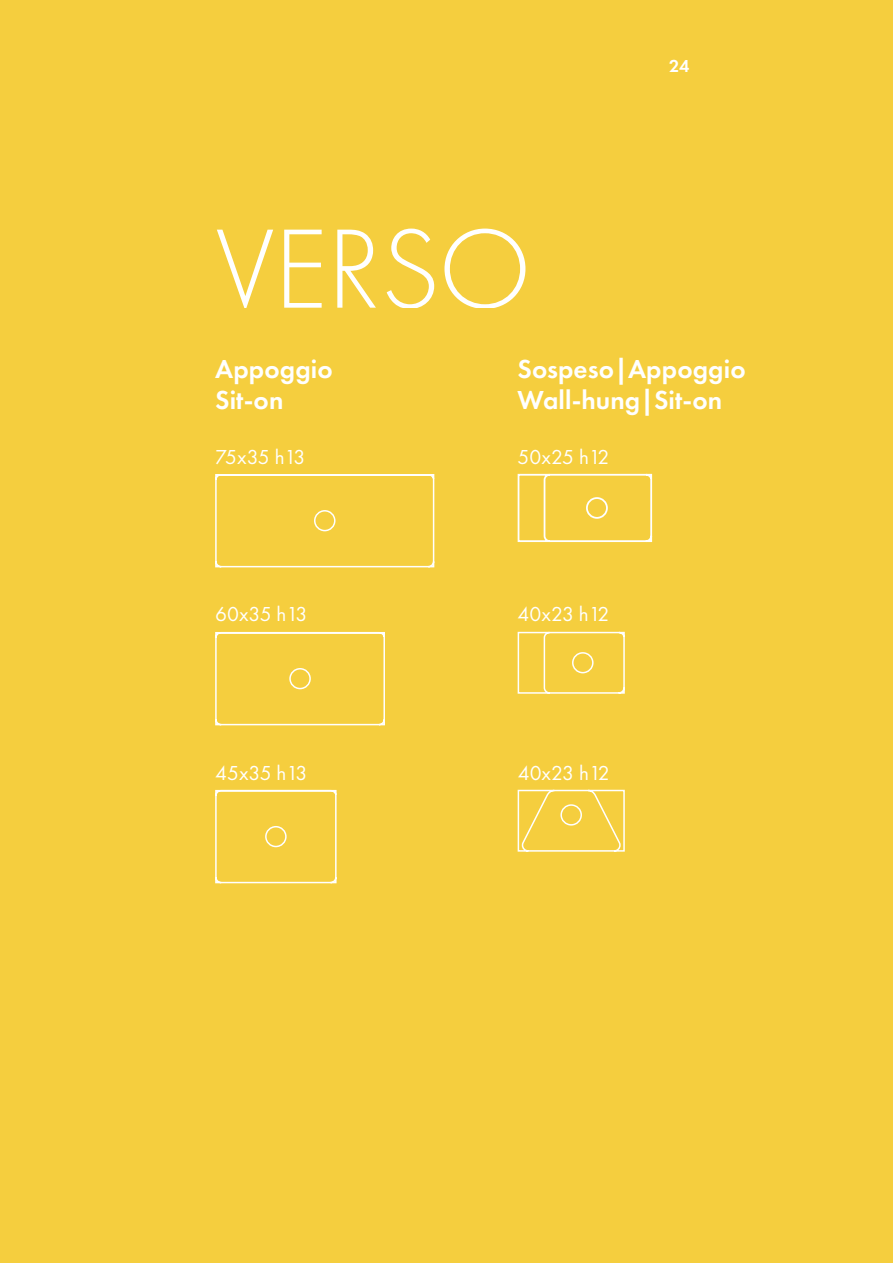
<style>
.page{position:relative;width:893px;height:1263px;background:#f5ce3e}
.page>*{position:absolute;margin:0;border:0;box-sizing:border-box;transform-origin:0 0}
.t1{font:300 117px "Futura PT";letter-spacing:-.01em;color:#fff}
.t2{font:600 27px/31.5px "Futura PT";letter-spacing:.005em;color:#fff}
.t3{font:21px "Futura PT";color:#fff}
.t4{font:21px "Futura PT";letter-spacing:-.02em;color:#fff}
.t5{font:600 18px "Futura PT";color:#fff}
</style>
<div class="page">
<svg style="left:215px;top:789px;width:122px;height:95px"></svg>
<div style="left:265px;top:826px;width:22px;height:21px;border:2px solid #fff;border-radius:50%"></div>
<svg style="left:215px;top:631px;width:170px;height:95px"></svg>
<div style="left:289px;top:668px;width:22px;height:21px;border:2px solid #fff;border-radius:50%"></div>
<svg style="left:215px;top:474px;width:220px;height:94px"></svg>
<div style="left:314px;top:510px;width:21px;height:21px;border:2px solid #fff;border-radius:50%"></div>
<svg style="left:517px;top:473px;width:136px;height:70px"></svg>
<svg style="left:517px;top:631px;width:108px;height:63px"></svg>
<svg style="left:517px;top:789px;width:108px;height:63px"></svg>
<h1 class="t1" style="left:215px;top:202px;width:318px">VERSO</h1>
<p class="t5" style="left:669px;top:54px;width:22px">24</p>
<p class="t2" style="left:215px;top:353px;width:119px">Appoggio<br>Sit-on</p>
<p class="t2" style="left:518px;top:353px;width:230px">Sospeso|Appoggio<br>Wall-hung|Sit-on</p>
<p class="t4" style="left:215px;top:444px;width:92px">75x35 h13</p>
<p class="t3" style="left:518px;top:444px;width:93px">50x25 h12</p>
<p class="t3" style="left:215px;top:601px;width:94px">60x35 h13</p>
<p class="t3" style="left:518px;top:601px;width:93px">40x23 h12</p>
<p class="t3" style="left:215px;top:761px;width:94px">45x35 h13</p>
<p class="t3" style="left:518px;top:761px;width:93px">40x23 h12</p>
</div>
